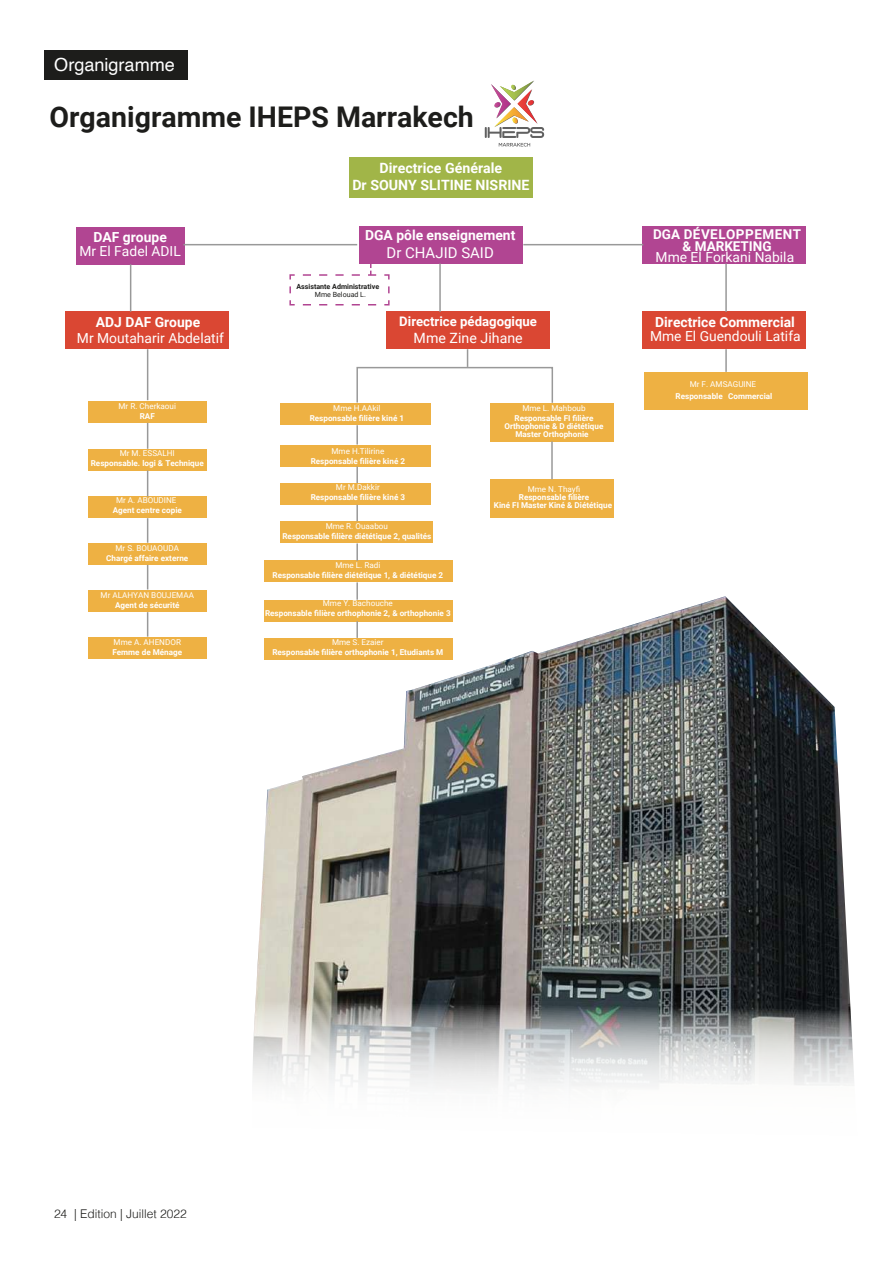
<style>
.page{position:relative;width:893px;height:1263px;background:#fff}
.page>*{position:absolute;margin:0;border:0;box-sizing:border-box;transform-origin:0 0}
.t1{font:700 28.5px "Roboto";color:#1d1d1b}
.t2{font:18.15px "Helvetica";color:#fff}
.t3{font:15px "Roboto";color:#fff}
.t4{font:700 14.25px/17px "Roboto";color:#fff;text-align:center}
.t5{font:14.25px "Roboto";color:#fff}
.t6{font:13.8px "Roboto";color:#fff}
.t7{font:700 13.8px "Roboto";color:#fff}
.t8{font:700 13.5px/12px "Roboto";letter-spacing:.035em;color:#fff;text-align:center}
.t9{font:700 13.2px "Roboto";color:#fff}
.t10{font:300 12px "Helvetica";color:#1d1d1b}
.t11{font:700 8.1px/7.9px "Roboto";color:#fff;text-align:center}
.t12{font:8.1px "Roboto";color:#fff}
.t13{font:700 7.05px "Roboto";color:#1d1d1b}
.t14{font:7.05px "Roboto";color:#1d1d1b}
</style>
<div class="page">
<div style="left:44px;top:50px;width:143px;height:29px;background:#1d1d1b"></div>
<div style="left:387px;top:311px;width:163px;height:38px;background:#da4733"></div>
<div style="left:65px;top:311px;width:164px;height:38px;background:#da4733"></div>
<div style="left:88px;top:401px;width:119px;height:22px;background:#eeb143"></div>
<div style="left:88px;top:449px;width:119px;height:22px;background:#eeb143"></div>
<div style="left:88px;top:496px;width:119px;height:22px;background:#eeb143"></div>
<div style="left:88px;top:543px;width:119px;height:22px;background:#eeb143"></div>
<div style="left:88px;top:590px;width:119px;height:21px;background:#eeb143"></div>
<div style="left:88px;top:637px;width:119px;height:22px;background:#eeb143"></div>
<div style="left:280px;top:403px;width:151px;height:22px;background:#eeb143"></div>
<div style="left:491px;top:403px;width:123px;height:38px;background:#eeb143"></div>
<div style="left:491px;top:479px;width:123px;height:39px;background:#eeb143"></div>
<div style="left:280px;top:445px;width:151px;height:22px;background:#eeb143"></div>
<div style="left:280px;top:483px;width:151px;height:22px;background:#eeb143"></div>
<div style="left:280px;top:521px;width:152px;height:22px;background:#eeb143"></div>
<div style="left:264px;top:560px;width:189px;height:22px;background:#eeb143"></div>
<div style="left:643px;top:311px;width:163px;height:38px;background:#da4733"></div>
<div style="left:76px;top:227px;width:109px;height:38px;background:#b14592"></div>
<div style="left:359px;top:226px;width:163px;height:38px;background:#b14592"></div>
<div style="left:643px;top:226px;width:163px;height:38px;background:#b14592"></div>
<div style="left:644px;top:372px;width:163px;height:38px;background:#eeb143"></div>
<hr style="left:725px;top:263px;width:2px;height:49px;background:#999">
<hr style="left:439px;top:263px;width:2px;height:49px;background:#999">
<svg style="left:289px;top:264px;width:101px;height:42px"></svg>
<hr style="left:725px;top:349px;width:2px;height:23px;background:#999">
<svg style="left:356px;top:349px;width:197px;height:55px"></svg>
<hr style="left:356px;top:425px;width:2px;height:20px;background:#999">
<hr style="left:147px;top:349px;width:1px;height:51px;background:#999">
<hr style="left:130px;top:264px;width:1px;height:48px;background:#999">
<hr style="left:183px;top:244px;width:174px;height:1px;background:#999">
<hr style="left:523px;top:244px;width:120px;height:1px;background:#999">
<svg style="left:147px;top:423px;width:1px;height:26px"></svg>
<svg style="left:147px;top:470px;width:1px;height:26px"></svg>
<svg style="left:147px;top:518px;width:1px;height:25px"></svg>
<svg style="left:147px;top:565px;width:1px;height:24px"></svg>
<svg style="left:147px;top:612px;width:1px;height:25px"></svg>
<hr style="left:551px;top:441px;width:2px;height:38px;background:#999">
<svg style="left:356px;top:467px;width:2px;height:16px"></svg>
<svg style="left:356px;top:505px;width:2px;height:16px"></svg>
<svg style="left:356px;top:543px;width:2px;height:18px"></svg>
<svg style="left:356px;top:582px;width:2px;height:14px"></svg>
<div style="left:349px;top:158px;width:183px;height:40px;background:#a1b548"></div>
<img style="left:255px;top:596px;width:595px;height:404px">
<svg style="left:253px;top:1000px;width:601px;height:89px"></svg>
<svg style="left:485px;top:80px;width:59px;height:67px"></svg>
<h2 class="t2" style="left:54px;top:50px;width:122px">Organigramme</h2>
<h1 class="t1" style="left:50px;top:97px;width:426px">Organigramme IHEPS Marrakech</h1>
<h3 class="t4" style="left:352px;top:159px;width:179px">Directrice Générale<br>Dr SOUNY SLITINE NISRINE</h3>
<h3 class="t7" style="left:94px;top:227px;width:75px">DAF groupe</h3>
<h3 class="t6" style="left:79px;top:242px;width:103px">Mr El Fadel ADIL</h3>
<h3 class="t7" style="left:365px;top:226px;width:152px">DGA pôle enseignement</h3>
<h3 class="t3" style="left:387px;top:242px;width:109px">Dr CHAJID SAID</h3>
<p class="t13" style="left:296px;top:281px;width:84px">Assistante Administrative</p>
<p class="t14" style="left:315px;top:290px;width:53px">Mme Belouad L.</p>
<h3 class="t7" style="left:96px;top:312px;width:106px">ADJ DAF Groupe</h3>
<h3 class="t6" style="left:77px;top:329px;width:148px">Mr Moutaharir Abdelatif</h3>
<h3 class="t9" style="left:399px;top:312px;width:139px">Directrice pédagogique</h3>
<h3 class="t5" style="left:414px;top:328px;width:111px">Mme Zine Jihane</h3>
<p class="t12" style="left:119px;top:401px;width:59px">Mr R. Cherkaoui</p>
<p class="t11" style="left:140px;top:412px;width:17px">RAF</p>
<p class="t12" style="left:120px;top:448px;width:57px">Mr M. ESSALHI</p>
<p class="t11" style="left:91px;top:459px;width:115px">Responsable. logi &amp; Technique</p>
<p class="t12" style="left:116px;top:495px;width:62px">Mr A. ABOUDINE</p>
<p class="t11" style="left:113px;top:506px;width:71px">Agent centre copie</p>
<p class="t12" style="left:116px;top:542px;width:65px">Mr S. BOUAOUDA</p>
<p class="t11" style="left:106px;top:553px;width:83px">Chargé affaire externe</p>
<p class="t12" style="left:101px;top:589px;width:95px">Mr ALAHYAN BOUJEMAA</p>
<p class="t11" style="left:115px;top:600px;width:66px">Agent de sécurité</p>
<p class="t12" style="left:114px;top:636px;width:69px">Mme A. AHENDOR</p>
<p class="t11" style="left:112px;top:647px;width:71px">Femme de Ménage</p>
<p class="t12" style="left:333px;top:402px;width:49px">Mme H.AAkil</p>
<p class="t11" style="left:310px;top:414px;width:96px">Responsable filière kiné 1</p>
<p class="t12" style="left:331px;top:445px;width:54px">Mme H.Tilirine</p>
<p class="t11" style="left:311px;top:456px;width:96px">Responsable filière kiné 2</p>
<p class="t12" style="left:336px;top:482px;width:45px">Mr M.Dakkir</p>
<p class="t11" style="left:311px;top:493px;width:96px">Responsable filière kiné 3</p>
<p class="t12" style="left:326px;top:520px;width:64px">Mme R. Ouaabou</p>
<p class="t11" style="left:282px;top:532px;width:150px">Responsable filière diététique 2, qualités</p>
<p class="t12" style="left:335px;top:559px;width:47px">Mme L. Radi</p>
<p class="t11" style="left:273px;top:570px;width:172px">Responsable filière diététique 1, &amp; diététique 2</p>
<p class="t12" style="left:323px;top:598px;width:71px">Mme Y. Bachouche</p>
<p class="t11" style="left:265px;top:609px;width:187px">Responsable filière orthophonie 2, &amp; orthophonie 3</p>
<p class="t12" style="left:332px;top:636px;width:53px">Mme S. Ezaier</p>
<p class="t11" style="left:272px;top:648px;width:172px">Responsable filière orthophonie 1, Etudiants M</p>
<p class="t12" style="left:522px;top:403px;width:65px">Mme L. Mahboub</p>
<p class="t11" style="left:505px;top:414px;width:100px">Responsable FI filière<br>Orthophonie &amp; D diététique<br>Master Orthophonie</p>
<p class="t12" style="left:528px;top:484px;width:54px">Mme N. Thayfi</p>
<p class="t11" style="left:494px;top:493px;width:120px">Responsable filière<br>Kiné FI Master Kiné &amp; Diététique</p>
<h3 class="t8" style="left:653px;top:227px;width:150px">DGA DÉVELOPPEMENT &amp; MARKETING</h3>
<h3 class="t6" style="left:656px;top:248px;width:140px">Mme El Forkani Nabila</h3>
<h3 class="t7" style="left:655px;top:313px;width:141px">Directrice Commercial</h3>
<h3 class="t6" style="left:650px;top:326px;width:152px">Mme El Guendouli Latifa</h3>
<p class="t12" style="left:690px;top:378px;width:68px">Mr F. AMSAGUINE</p>
<p class="t11" style="left:676px;top:392px;width:98px">Responsable Commercial</p>
<h3 class="t10" style="left:54px;top:1203px;width:134px">24 | Edition | Juillet 2022</h3>
</div>
